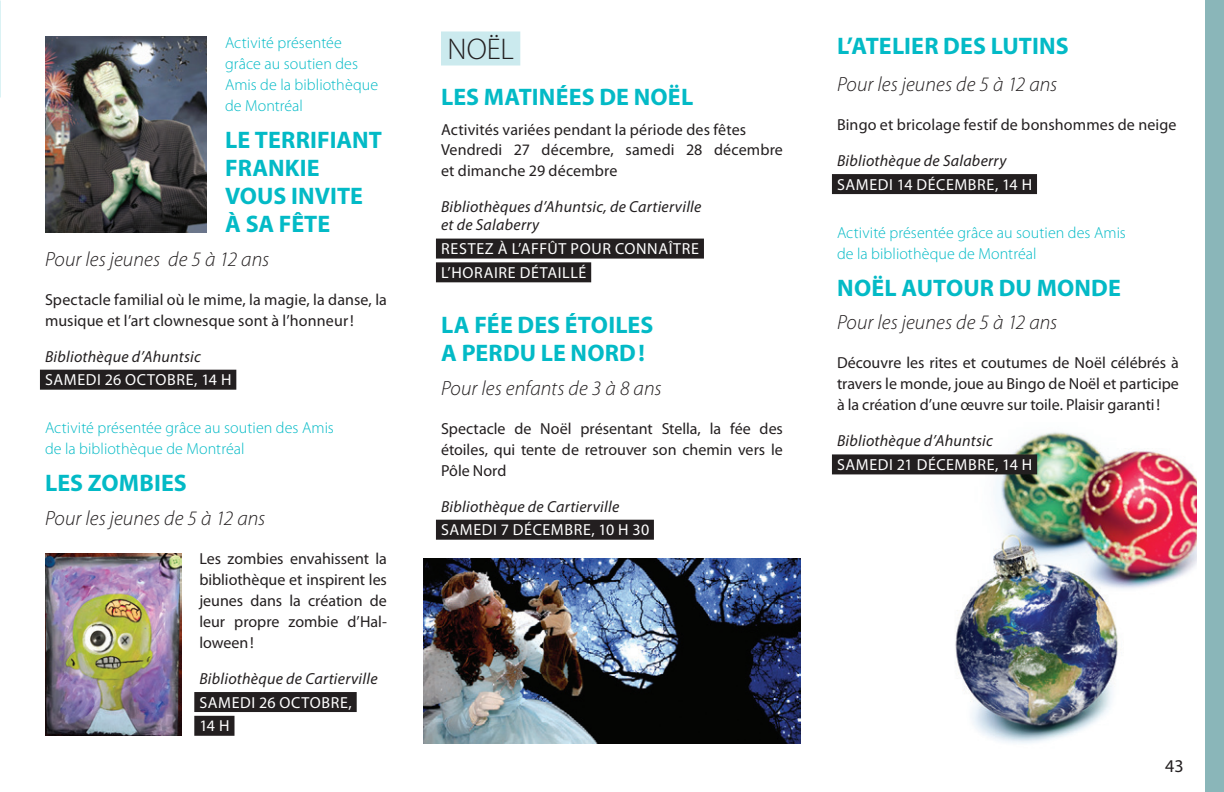
<style>
.page{position:relative;width:1224px;height:792px;background:#fff}
.page>*{position:absolute;margin:0;border:0;box-sizing:border-box;transform-origin:0 0}
.t1{font:300 30px "Myriad Pro";color:#231f20}
.t2{font:700 24px/28px "Myriad Pro";letter-spacing:.005em;color:#03bac6}
.t3{font:italic 300 20.6px "Myriad Pro";letter-spacing:.005em;color:#231f20}
.t4{font:18px "Myriad Pro";color:#231f20}
.t5{font:16px/21px "Myriad Pro";letter-spacing:.005em;color:#231f20;text-align:justify}
.t6{font:300 16px/21px "Myriad Pro";letter-spacing:.005em;color:#03bac6}
.t7{font:italic 16px/18px "Myriad Pro";letter-spacing:.015em;color:#231f20}
.t8{font:16px/23.8px "Myriad Pro";letter-spacing:.04em;color:#fff}
</style>
<div class="page">
<div style="left:40px;top:370px;width:196px;height:20px;background:#231f20"></div>
<div style="left:194px;top:692px;width:163px;height:20px;background:#231f20"></div>
<div style="left:194px;top:716px;width:41px;height:20px;background:#231f20"></div>
<img style="left:832px;top:432px;width:365px;height:311px">
<div style="left:1205px;top:0;width:19px;height:792px;background:#8ab6b9"></div>
<div style="left:441px;top:32px;width:79px;height:34px;background:#cbeaee"></div>
<div style="left:436px;top:239px;width:268px;height:20px;background:#231f20"></div>
<div style="left:436px;top:262px;width:155px;height:20px;background:#231f20"></div>
<div style="left:436px;top:520px;width:218px;height:20px;background:#231f20"></div>
<div style="left:832px;top:174px;width:205px;height:20px;background:#231f20"></div>
<div style="left:832px;top:454px;width:205px;height:20px;background:#231f20"></div>
<img style="left:423px;top:559px;width:378px;height:185px">
<img style="left:45px;top:36px;width:162px;height:197px">
<img style="left:45px;top:554px;width:136px;height:181px">
<p class="t6" style="left:225px;top:32px;width:155px">Activité présentée grâce au soutien des<br>Amis de la bibliothèque de Montréal</p>
<h2 class="t2" style="left:225px;top:125px;width:158px">LE TERRIFIANT<br>FRANKIE<br>VOUS INVITE<br>À SA FÊTE</h2>
<p class="t3" style="left:45px;top:246px;width:226px">Pour les jeunes de 5 à 12 ans</p>
<p class="t5" style="left:45px;top:288px;width:343px">Spectacle familial où le mime, la magie, la danse, la musique et l’art clownesque sont à l’honneur!</p>
<p class="t7" style="left:45px;top:347px;width:157px">Bibliothèque d’Ahuntsic</p>
<p class="t8" style="left:45px;top:368px;width:188px">SAMEDI 26 OCTOBRE, 14 H</p>
<p class="t6" style="left:45px;top:417px;width:290px">Activité présentée grâce au soutien des Amis de la bibliothèque de Montréal</p>
<h2 class="t2" style="left:45px;top:468px;width:143px">LES ZOMBIES</h2>
<p class="t3" style="left:45px;top:506px;width:222px">Pour les jeunes de 5 à 12 ans</p>
<p class="t5" style="left:199px;top:548px;width:189px">Les zombies envahissent la bibliothèque et inspirent les jeunes dans la création de leur propre zombie d’Hal&shy;loween!</p>
<p class="t7" style="left:199px;top:669px;width:180px">Bibliothèque de Cartierville</p>
<p class="t8" style="left:199px;top:690px;width:154px">SAMEDI 26 OCTOBRE,<br>14 H</p>
<h1 class="t1" style="left:448px;top:30px;width:68px">NOËL</h1>
<h2 class="t2" style="left:441px;top:82px;width:254px">LES MATINÉES DE NOËL</h2>
<p class="t5" style="left:441px;top:118px;width:344px;text-align:left">Activités variées pendant la période des fêtes<br>Vendredi 27 décembre, samedi 28 décembre et dimanche 29 décembre</p>
<p class="t7" style="left:441px;top:198px;width:262px">Bibliothèques d’Ahuntsic, de Cartierville et de Salaberry</p>
<p class="t8" style="left:441px;top:237px;width:259px">RESTEZ À L’AFFÛT POUR CONNAÎTRE<br>L’HORAIRE DÉTAILLÉ</p>
<h2 class="t2" style="left:441px;top:310px;width:214px">LA FÉE DES ÉTOILES<br>A PERDU LE NORD!</h2>
<p class="t3" style="left:441px;top:375px;width:222px">Pour les enfants de 3 à 8 ans</p>
<p class="t5" style="left:441px;top:418px;width:343px">Spectacle de Noël présentant Stella, la fée des étoiles, qui tente de retrouver son chemin vers le Pôle Nord</p>
<p class="t7" style="left:441px;top:497px;width:180px">Bibliothèque de Cartierville</p>
<p class="t8" style="left:441px;top:518px;width:210px">SAMEDI 7 DÉCEMBRE, 10 H 30</p>
<h2 class="t2" style="left:837px;top:31px;width:233px">L’ATELIER DES LUTINS</h2>
<p class="t3" style="left:837px;top:72px;width:222px">Pour les jeunes de 5 à 12 ans</p>
<p class="t5" style="left:837px;top:114px;width:341px">Bingo et bricolage festif de bonshommes de neige</p>
<p class="t7" style="left:837px;top:151px;width:171px">Bibliothèque de Salaberry</p>
<p class="t8" style="left:837px;top:172px;width:196px">SAMEDI 14 DÉCEMBRE, 14 H</p>
<p class="t6" style="left:837px;top:222px;width:290px">Activité présentée grâce au soutien des Amis de la bibliothèque de Montréal</p>
<h2 class="t2" style="left:837px;top:273px;width:285px">NOËL AUTOUR DU MONDE</h2>
<p class="t3" style="left:837px;top:310px;width:222px">Pour les jeunes de 5 à 12 ans</p>
<p class="t5" style="left:837px;top:352px;width:343px">Découvre les rites et coutumes de Noël célébrés à travers le monde, joue au Bingo de Noël et participe à la création d’une œuvre sur toile. Plaisir garanti!</p>
<p class="t7" style="left:837px;top:432px;width:157px">Bibliothèque d’Ahuntsic</p>
<p class="t8" style="left:837px;top:453px;width:197px">SAMEDI 21 DÉCEMBRE, 14 H</p>
<p class="t4" style="left:1165px;top:755px;width:20px">43</p>
</div>
